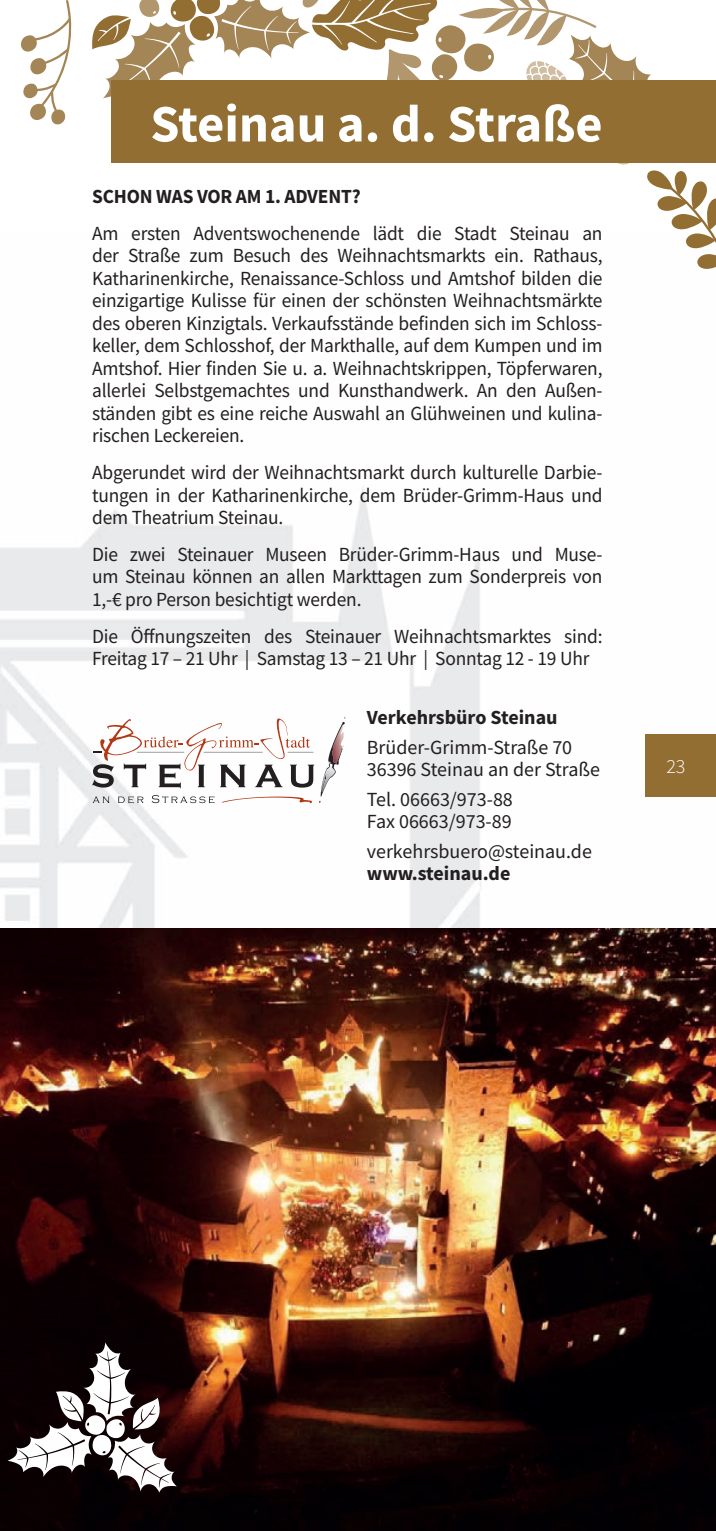
<style>
.page{position:relative;width:716px;height:1531px;background:#fff}
.page>*{position:absolute;margin:0;border:0;box-sizing:border-box;transform-origin:0 0}
.t1{font:700 52.5px "Source Sans Pro";color:#fff}
.t2{font:20px/22.5px "Source Sans Pro";letter-spacing:-.01em;color:#231f20}
.t3{font:700 20px "Source Sans Pro";letter-spacing:-.01em;color:#231f20}
.t4{font:300 20px "Source Sans Pro";color:#fff}
</style>
<div class="page">
<img style="left:0;top:487px;width:481px;height:438px">
<img style="left:0;top:928px;width:716px;height:603px">
<svg style="left:8px;top:1342px;width:169px;height:150px"></svg>
<svg style="left:21px;top:0;width:51px;height:125px"></svg>
<svg style="left:92px;top:0;width:624px;height:269px"></svg>
<div style="left:645px;top:734px;width:71px;height:63px;background:#926e33"></div>
<img style="left:343px;top:725px;width:1px;height:39px">
<img style="left:100px;top:719px;width:31px;height:42px">
<img style="left:184px;top:723px;width:36px;height:47px">
<img style="left:260px;top:718px;width:25px;height:41px">
<img style="left:222px;top:796px;width:56px;height:6px">
<svg style="left:144px;top:736px;width:39px;height:11px"></svg>
<svg style="left:219px;top:736px;width:39px;height:11px"></svg>
<svg style="left:286px;top:737px;width:24px;height:11px"></svg>
<img style="left:137px;top:752px;width:176px;height:1px">
<svg style="left:93px;top:796px;width:16px;height:7px"></svg>
<svg style="left:118px;top:796px;width:26px;height:7px"></svg>
<svg style="left:152px;top:795px;width:62px;height:8px"></svg>
<img style="left:124px;top:763px;width:22px;height:24px">
<img style="left:159px;top:763px;width:22px;height:25px">
<img style="left:198px;top:765px;width:7px;height:22px">
<img style="left:255px;top:765px;width:28px;height:22px">
<img style="left:220px;top:765px;width:25px;height:22px">
<img style="left:92px;top:764px;width:22px;height:23px">
<img style="left:290px;top:765px;width:24px;height:22px">
<svg style="left:319px;top:796px;width:2px;height:7px"></svg>
<img style="left:320px;top:722px;width:23px;height:75px">
<div style="left:111px;top:81px;width:605px;height:82px;background:#926e33"></div>
<h1 class="t1" style="left:150px;top:88px;width:454px">Steinau a. d. Straße</h1>
<p class="t3" style="left:92px;top:183px;width:270px">SCHON WAS VOR AM 1. ADVENT?</p>
<p class="t2" style="left:92px;top:222px;width:512px;text-align:justify">Am ersten Adventswochenende lädt die Stadt Steinau an der Straße zum Besuch des Weihnachtsmarkts ein. Rathaus, Katharinenkirche, Renaissance-Schloss und Amtshof bilden die einzigartige Kulisse für einen der schönsten Weihnachtsmärkte des oberen Kinzigtals. Verkaufsstände befinden sich im Schloss&shy;keller, dem Schlosshof, der Markthalle, auf dem Kumpen und im Amtshof. Hier finden Sie u. a. Weihnachtskrippen, Töpferwaren, allerlei Selbstgemachtes und Kunsthandwerk. An den Außen&shy;ständen gibt es eine reiche Auswahl an Glühweinen und kulina&shy;rischen Leckereien.</p>
<p class="t2" style="left:92px;top:461px;width:512px;text-align:justify">Abgerundet wird der Weihnachtsmarkt durch kulturelle Darbie&shy;tungen in der Katharinenkirche, dem Brüder-Grimm-Haus und dem Theatrium Steinau.</p>
<p class="t2" style="left:92px;top:543px;width:512px;text-align:justify">Die zwei Steinauer Museen Brüder-Grimm-Haus und Muse&shy;um Steinau können an allen Markttagen zum Sonderpreis von 1,-€ pro Person besichtigt werden.</p>
<p class="t2" style="left:92px;top:624px;width:512px">Die Öffnungszeiten des Steinauer Weihnachtsmarktes sind:<br>Freitag 17 – 21 Uhr | Samstag 13 – 21 Uhr | Sonntag 12 - 19 Uhr</p>
<p class="t3" style="left:367px;top:704px;width:192px">Verkehrsbü ro Steinau</p>
<p class="t2" style="left:367px;top:736px;width:235px">Brü der-Grimm-Straße 70<br>36396 Steinau an der Straße</p>
<p class="t2" style="left:367px;top:788px;width:148px">Tel. 06663/973-88<br>Fax 06663/973-89</p>
<p class="t2" style="left:367px;top:840px;width:227px">verkehrsbuero@steinau.de</p>
<p class="t3" style="left:367px;top:860px;width:145px">www.steinau.de</p>
<p class="t4" style="left:666px;top:754px;width:21px">23</p>
</div>
